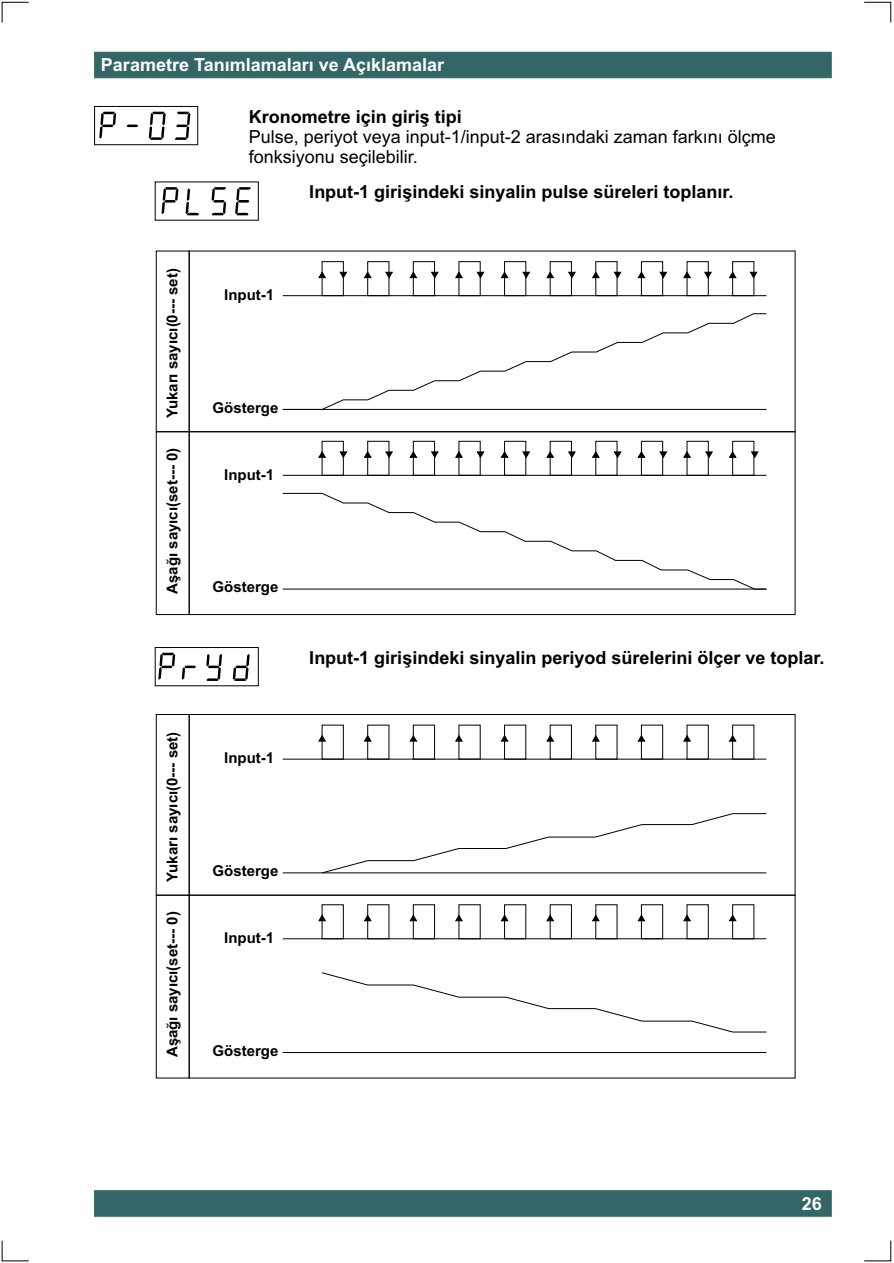
<style>
.page{position:relative;width:894px;height:1263px;background:#fff}
.page>*{position:absolute;margin:0;border:0;box-sizing:border-box;transform-origin:0 0}
.t1{font:700 18px "Arial";color:#000}
.t2{font:18px/20.1px "Arial";color:#000}
.t3{font:700 18px "Arial";color:#fff}
.t4{font:700 15px "Arial";color:#000}
</style>
<div class="page">
<div style="left:94px;top:52px;width:737px;height:26px;background:#366;border:1px solid #366"></div>
<div style="left:94px;top:1191px;width:737px;height:25px;background:#366"></div>
<svg style="left:1px;top:1px;width:28px;height:22px"></svg>
<svg style="left:1px;top:1240px;width:28px;height:22px"></svg>
<svg style="left:864px;top:1px;width:28px;height:22px"></svg>
<svg style="left:864px;top:1240px;width:28px;height:22px"></svg>
<div style="left:94px;top:106px;width:104px;height:39px;border:1px solid #000"></div>
<svg style="left:162px;top:187px;width:16px;height:27px"></svg>
<svg style="left:99px;top:112px;width:17px;height:27px"></svg>
<svg style="left:186px;top:188px;width:13px;height:27px"></svg>
<svg style="left:127px;top:125px;width:11px;height:2px"></svg>
<svg style="left:149px;top:112px;width:17px;height:28px"></svg>
<svg style="left:212px;top:187px;width:14px;height:28px"></svg>
<svg style="left:175px;top:112px;width:15px;height:28px"></svg>
<svg style="left:235px;top:187px;width:16px;height:28px"></svg>
<div style="left:156px;top:251px;width:34px;height:181px;border:1px solid #000"></div>
<div style="left:189px;top:431px;width:607px;height:184px;border:1px solid #000"></div>
<div style="left:156px;top:431px;width:34px;height:184px;border:1px solid #000"></div>
<hr style="left:283px;top:295px;width:483px;height:1px;background:#000">
<hr style="left:283px;top:475px;width:483px;height:1px;background:#000">
<div style="left:322px;top:261px;width:22px;height:35px;border:1px solid #000"></div>
<div style="left:322px;top:441px;width:22px;height:35px;border:1px solid #000"></div>
<div style="left:367px;top:261px;width:22px;height:35px;border:1px solid #000"></div>
<div style="left:367px;top:441px;width:22px;height:35px;border:1px solid #000"></div>
<div style="left:413px;top:261px;width:22px;height:35px;border:1px solid #000"></div>
<div style="left:413px;top:441px;width:22px;height:35px;border:1px solid #000"></div>
<div style="left:459px;top:261px;width:22px;height:35px;border:1px solid #000"></div>
<div style="left:459px;top:441px;width:22px;height:35px;border:1px solid #000"></div>
<div style="left:504px;top:261px;width:22px;height:35px;border:1px solid #000"></div>
<div style="left:504px;top:441px;width:22px;height:35px;border:1px solid #000"></div>
<div style="left:550px;top:261px;width:22px;height:35px;border:1px solid #000"></div>
<div style="left:550px;top:441px;width:22px;height:35px;border:1px solid #000"></div>
<div style="left:595px;top:261px;width:22px;height:35px;border:1px solid #000"></div>
<div style="left:595px;top:441px;width:22px;height:35px;border:1px solid #000"></div>
<div style="left:641px;top:261px;width:22px;height:35px;border:1px solid #000"></div>
<div style="left:641px;top:441px;width:22px;height:35px;border:1px solid #000"></div>
<div style="left:687px;top:261px;width:22px;height:35px;border:1px solid #000"></div>
<div style="left:687px;top:441px;width:22px;height:35px;border:1px solid #000"></div>
<div style="left:732px;top:261px;width:22px;height:35px;border:1px solid #000"></div>
<div style="left:732px;top:441px;width:22px;height:35px;border:1px solid #000"></div>
<svg style="left:318px;top:271px;width:8px;height:8px"></svg>
<svg style="left:339px;top:271px;width:9px;height:8px"></svg>
<svg style="left:385px;top:271px;width:8px;height:8px"></svg>
<svg style="left:431px;top:271px;width:8px;height:8px"></svg>
<svg style="left:476px;top:271px;width:9px;height:8px"></svg>
<svg style="left:522px;top:271px;width:8px;height:8px"></svg>
<svg style="left:568px;top:271px;width:8px;height:8px"></svg>
<svg style="left:613px;top:271px;width:9px;height:8px"></svg>
<svg style="left:659px;top:271px;width:9px;height:8px"></svg>
<svg style="left:704px;top:271px;width:8px;height:8px"></svg>
<svg style="left:749px;top:271px;width:9px;height:8px"></svg>
<svg style="left:318px;top:451px;width:8px;height:7px"></svg>
<svg style="left:339px;top:451px;width:9px;height:7px"></svg>
<svg style="left:385px;top:451px;width:8px;height:7px"></svg>
<svg style="left:431px;top:451px;width:8px;height:7px"></svg>
<svg style="left:476px;top:451px;width:9px;height:7px"></svg>
<svg style="left:522px;top:451px;width:9px;height:7px"></svg>
<svg style="left:568px;top:451px;width:8px;height:7px"></svg>
<svg style="left:613px;top:451px;width:9px;height:7px"></svg>
<svg style="left:659px;top:451px;width:9px;height:7px"></svg>
<svg style="left:705px;top:451px;width:8px;height:7px"></svg>
<svg style="left:750px;top:451px;width:9px;height:7px"></svg>
<svg style="left:364px;top:271px;width:8px;height:8px"></svg>
<svg style="left:363px;top:451px;width:9px;height:7px"></svg>
<svg style="left:409px;top:271px;width:9px;height:8px"></svg>
<svg style="left:409px;top:451px;width:9px;height:7px"></svg>
<svg style="left:455px;top:271px;width:8px;height:8px"></svg>
<svg style="left:455px;top:451px;width:8px;height:7px"></svg>
<svg style="left:500px;top:271px;width:9px;height:8px"></svg>
<svg style="left:500px;top:451px;width:9px;height:7px"></svg>
<svg style="left:546px;top:271px;width:8px;height:8px"></svg>
<svg style="left:546px;top:451px;width:9px;height:7px"></svg>
<svg style="left:592px;top:271px;width:8px;height:8px"></svg>
<svg style="left:592px;top:451px;width:8px;height:7px"></svg>
<svg style="left:637px;top:271px;width:9px;height:8px"></svg>
<svg style="left:637px;top:451px;width:9px;height:7px"></svg>
<svg style="left:683px;top:271px;width:8px;height:8px"></svg>
<svg style="left:683px;top:451px;width:8px;height:7px"></svg>
<svg style="left:729px;top:271px;width:8px;height:8px"></svg>
<svg style="left:728px;top:451px;width:9px;height:7px"></svg>
<svg style="left:282px;top:313px;width:485px;height:97px"></svg>
<svg style="left:282px;top:493px;width:485px;height:97px"></svg>
<div style="left:155px;top:647px;width:104px;height:39px;border:1px solid #000"></div>
<svg style="left:158px;top:653px;width:17px;height:27px"></svg>
<svg style="left:182px;top:666px;width:14px;height:14px"></svg>
<svg style="left:206px;top:654px;width:16px;height:27px"></svg>
<svg style="left:233px;top:654px;width:17px;height:27px"></svg>
<div style="left:189px;top:714px;width:607px;height:182px;border:1px solid #000"></div>
<div style="left:156px;top:714px;width:34px;height:182px;border:1px solid #000"></div>
<div style="left:189px;top:895px;width:607px;height:183px;border:1px solid #000"></div>
<div style="left:156px;top:895px;width:34px;height:183px;border:1px solid #000"></div>
<hr style="left:283px;top:759px;width:483px;height:1px;background:#000">
<hr style="left:283px;top:872px;width:483px;height:1px;background:#000">
<hr style="left:283px;top:1052px;width:483px;height:1px;background:#000">
<hr style="left:283px;top:938px;width:483px;height:1px;background:#000">
<div style="left:322px;top:725px;width:22px;height:35px;border:1px solid #000"></div>
<div style="left:322px;top:904px;width:22px;height:35px;border:1px solid #000"></div>
<div style="left:367px;top:725px;width:22px;height:35px;border:1px solid #000"></div>
<div style="left:367px;top:904px;width:22px;height:35px;border:1px solid #000"></div>
<div style="left:413px;top:725px;width:22px;height:35px;border:1px solid #000"></div>
<div style="left:413px;top:904px;width:22px;height:35px;border:1px solid #000"></div>
<div style="left:504px;top:725px;width:22px;height:35px;border:1px solid #000"></div>
<div style="left:504px;top:904px;width:22px;height:35px;border:1px solid #000"></div>
<div style="left:550px;top:725px;width:22px;height:35px;border:1px solid #000"></div>
<div style="left:550px;top:904px;width:22px;height:35px;border:1px solid #000"></div>
<div style="left:641px;top:725px;width:22px;height:35px;border:1px solid #000"></div>
<div style="left:641px;top:904px;width:22px;height:35px;border:1px solid #000"></div>
<div style="left:687px;top:725px;width:22px;height:35px;border:1px solid #000"></div>
<div style="left:687px;top:904px;width:22px;height:35px;border:1px solid #000"></div>
<div style="left:732px;top:725px;width:22px;height:35px;border:1px solid #000"></div>
<div style="left:732px;top:904px;width:22px;height:35px;border:1px solid #000"></div>
<svg style="left:318px;top:735px;width:8px;height:7px"></svg>
<svg style="left:318px;top:914px;width:8px;height:8px"></svg>
<svg style="left:363px;top:735px;width:9px;height:7px"></svg>
<svg style="left:363px;top:914px;width:9px;height:8px"></svg>
<svg style="left:409px;top:735px;width:9px;height:7px"></svg>
<svg style="left:409px;top:914px;width:9px;height:8px"></svg>
<svg style="left:455px;top:735px;width:8px;height:7px"></svg>
<svg style="left:455px;top:914px;width:8px;height:8px"></svg>
<svg style="left:500px;top:735px;width:9px;height:7px"></svg>
<svg style="left:500px;top:914px;width:9px;height:8px"></svg>
<svg style="left:546px;top:735px;width:9px;height:7px"></svg>
<svg style="left:546px;top:914px;width:9px;height:8px"></svg>
<svg style="left:592px;top:735px;width:8px;height:7px"></svg>
<svg style="left:592px;top:914px;width:8px;height:8px"></svg>
<svg style="left:637px;top:735px;width:9px;height:7px"></svg>
<svg style="left:637px;top:914px;width:9px;height:8px"></svg>
<svg style="left:683px;top:735px;width:8px;height:7px"></svg>
<svg style="left:683px;top:914px;width:8px;height:8px"></svg>
<svg style="left:728px;top:735px;width:9px;height:7px"></svg>
<svg style="left:728px;top:914px;width:9px;height:8px"></svg>
<svg style="left:321px;top:813px;width:446px;height:61px"></svg>
<svg style="left:322px;top:972px;width:445px;height:61px"></svg>
<p class="t3" style="left:101px;top:58px;width:345px">Parametre Tanýmlamalarý ve Açýklamalar</p>
<p class="t4" style="left:167px;top:418px;width:152px;rotate:-90deg">Yukarý sayýcý(0--- set)</p>
<p class="t4" style="left:167px;top:594px;width:147px;rotate:-90deg">Aþaðý sayýcý(set--- 0)</p>
<p class="t4" style="left:167px;top:882px;width:152px;rotate:-90deg">Yukarý sayýcý(0--- set)</p>
<p class="t4" style="left:167px;top:1057px;width:147px;rotate:-90deg">Aþaðý sayýcý(set--- 0)</p>
<p class="t1" style="left:249px;top:110px;width:215px">Kronometre için giriþ tipi</p>
<p class="t2" style="left:249px;top:128px;width:529px">Pulse, periyot veya input-1/input-2 arasýndaki zaman farkýný ölçme fonksiyonu seçilebilir.</p>
<p class="t1" style="left:309px;top:185px;width:426px">Input-1 giriþindeki sinyalin pulse süreleri toplanýr.</p>
<p class="t4" style="left:224px;top:289px;width:51px">Input-1</p>
<p class="t4" style="left:213px;top:402px;width:67px">Gösterge</p>
<p class="t4" style="left:224px;top:469px;width:51px">Input-1</p>
<p class="t4" style="left:213px;top:581px;width:67px">Gösterge</p>
<p class="t1" style="left:309px;top:651px;width:517px">Input-1 giriþindeki sinyalin periyod sürelerini ölçer ve toplar.</p>
<p class="t4" style="left:224px;top:752px;width:51px">Input-1</p>
<p class="t4" style="left:213px;top:865px;width:67px">Gösterge</p>
<p class="t4" style="left:224px;top:932px;width:51px">Input-1</p>
<p class="t4" style="left:213px;top:1045px;width:67px">Gösterge</p>
<p class="t3" style="left:802px;top:1197px;width:22px">26</p>
</div>
